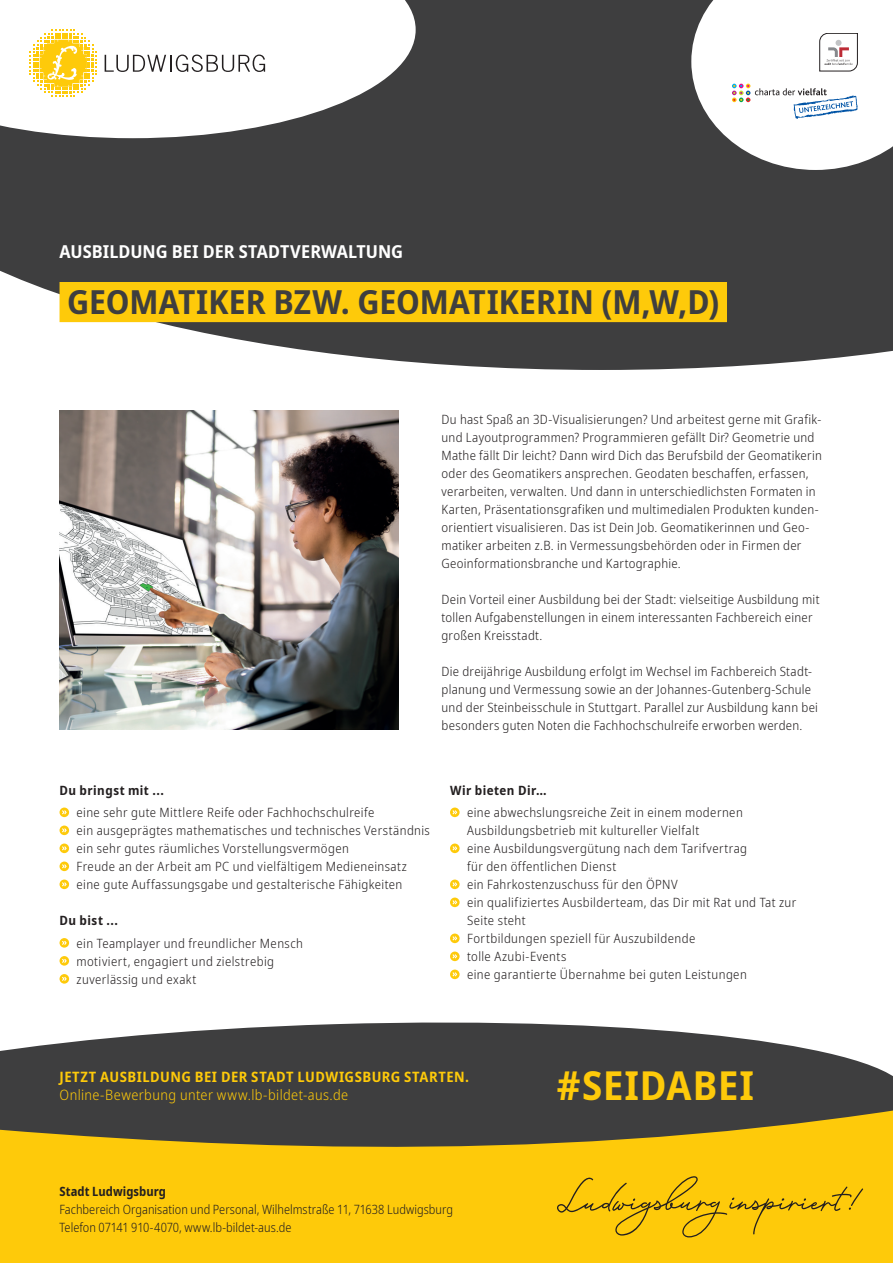
<style>
.page{position:relative;width:893px;height:1263px;background:#fff}
.page>*{position:absolute;margin:0;border:0;box-sizing:border-box;transform-origin:0 0}
.t1{font:700 semi-condensed 39.75px "Noto Sans";letter-spacing:.02em;color:#feca0a}
.t2{font:700 semi-condensed 33px "Noto Sans";color:#3e3e3f}
.t3{font:700 semi-condensed 17.85px "Noto Sans";color:#fff}
.t4{font:700 semi-condensed 14.25px "Noto Sans";letter-spacing:.035em;color:#feca0a}
.t5{font:300 semi-condensed 14.25px "Noto Sans";letter-spacing:.025em;color:#feca0a}
.t6{font:300 semi-condensed 12.75px/18px "Noto Sans";letter-spacing:.025em;color:#231f20}
.t7{font:300 semi-condensed 12.75px/18px "Noto Sans";color:#231f20;scale:.96 1}
.t8{font:700 semi-condensed 12.75px "Noto Sans";letter-spacing:.03em;color:#231f20}
.t9{font:700 semi-condensed 12.75px "Noto Sans";letter-spacing:.005em;color:#231f20;scale:.96 1}
</style>
<div class="page">
<svg style="left:0;top:0;width:893px;height:370px;background:#4f4f50"></svg>
<svg style="left:0;top:0;width:416px;height:138px"></svg>
<svg style="left:0;top:1022px;width:893px;height:73px;fill:#3e3e3f"></svg>
<svg style="left:0;top:1095px;width:893px;height:168px;background:#c6a119"></svg>
<svg style="left:30px;top:30px;width:67px;height:67px"></svg>
<svg style="left:105px;top:55px;width:160px;height:17px"></svg>
<svg style="left:557px;top:1176px;width:306px;height:61px;background:#eebe0b"></svg>
<svg style="left:60px;top:807px;width:9px;height:10px"></svg>
<svg style="left:62px;top:810px;width:5px;height:4px"></svg>
<svg style="left:60px;top:825px;width:9px;height:10px"></svg>
<svg style="left:62px;top:828px;width:5px;height:4px"></svg>
<svg style="left:60px;top:843px;width:9px;height:10px"></svg>
<svg style="left:62px;top:846px;width:5px;height:4px"></svg>
<svg style="left:60px;top:861px;width:9px;height:10px"></svg>
<svg style="left:62px;top:864px;width:5px;height:4px"></svg>
<svg style="left:60px;top:879px;width:9px;height:10px"></svg>
<svg style="left:62px;top:882px;width:5px;height:4px"></svg>
<div style="left:60px;top:938px;width:9px;height:10px;background:#feca0a;border-radius:50%"></div>
<svg style="left:62px;top:941px;width:5px;height:4px"></svg>
<div style="left:60px;top:956px;width:9px;height:10px;background:#feca0a;border-radius:50%"></div>
<svg style="left:62px;top:959px;width:5px;height:4px"></svg>
<div style="left:60px;top:974px;width:9px;height:10px;background:#feca0a;border-radius:50%"></div>
<svg style="left:62px;top:977px;width:5px;height:4px"></svg>
<svg style="left:450px;top:807px;width:10px;height:10px"></svg>
<svg style="left:452px;top:810px;width:5px;height:4px"></svg>
<svg style="left:450px;top:843px;width:10px;height:10px"></svg>
<svg style="left:452px;top:846px;width:5px;height:4px"></svg>
<svg style="left:450px;top:879px;width:10px;height:10px"></svg>
<svg style="left:452px;top:882px;width:5px;height:4px"></svg>
<svg style="left:450px;top:897px;width:10px;height:10px"></svg>
<svg style="left:452px;top:900px;width:5px;height:4px"></svg>
<svg style="left:450px;top:933px;width:10px;height:10px"></svg>
<svg style="left:452px;top:936px;width:5px;height:4px"></svg>
<svg style="left:450px;top:951px;width:10px;height:10px"></svg>
<svg style="left:452px;top:954px;width:5px;height:4px"></svg>
<svg style="left:450px;top:969px;width:10px;height:10px"></svg>
<svg style="left:452px;top:972px;width:5px;height:4px"></svg>
<svg style="left:691px;top:0;width:202px;height:170px"></svg>
<img style="left:60px;top:410px;width:339px;height:320px">
<div style="left:60px;top:241px;width:343px;height:21px;background:#3e3e3f"></div>
<div style="left:60px;top:282px;width:667px;height:40px;background:#feca0a"></div>
<h3 class="t3" style="left:60px;top:239px;width:345px">AUSBILDUNG BEI DER STADTVERWALTUNG</h3>
<h2 class="t2" style="left:67px;top:278px;width:654px">GEOMATIKER BZW. GEOMATIKERIN (M,W,D)</h2>
<p class="t6" style="left:441px;top:411px;width:382px">Du hast Spaß an 3D-Visualisierungen? Und arbeitest gerne mit Grafik&shy;und Layoutprogrammen? Programmieren gefällt Dir? Geometrie und Mathe fällt Dir leicht? Dann wird Dich das Berufsbild der Geomatikerin oder des Geomatikers ansprechen. Geodaten beschaffen, erfassen, verarbeiten, verwalten. Und dann in unterschiedlichsten Formaten in Karten, Präsentationsgrafiken und multimedialen Produkten kunden&shy;orientiert visualisieren. Das ist Dein Job. Geomatikerinnen und Geo&shy;matiker arbeiten z.B. in Vermessungsbehörden oder in Firmen der Geoinformationsbranche und Kartographie.</p>
<p class="t6" style="left:441px;top:591px;width:379px">Dein Vorteil einer Ausbildung bei der Stadt: vielseitige Ausbildung mit tollen Aufgabenstellungen in einem interessanten Fachbereich einer großen Kreisstadt.</p>
<p class="t6" style="left:441px;top:663px;width:378px">Die dreijährige Ausbildung erfolgt im Wechsel im Fachbereich Stadt&shy;planung und Vermessung sowie an der Johannes-Gutenberg-Schule und der Steinbeisschule in Stuttgart. Parallel zur Ausbildung kann bei besonders guten Noten die Fachhochschulreife erworben werden.</p>
<p class="t8" style="left:60px;top:781px;width:106px">Du bringst mit ...</p>
<p class="t6" style="left:77px;top:804px;width:355px">eine sehr gute Mittlere Reife oder Fachhochschulreife<br>ein ausgeprägtes mathematisches und technisches Verständnis ein sehr gutes räumliches Vorstellungsvermögen<br>Freude an der Arbeit am PC und vielfältigem Medieneinsatz eine gute Auffassungsgabe und gestalterische Fähigkeiten</p>
<p class="t8" style="left:60px;top:911px;width:60px">Du bist ...</p>
<p class="t6" style="left:77px;top:934px;width:228px">ein Teamplayer und freundlicher Mensch motiviert, engagiert und zielstrebig zuverlässig und exakt</p>
<p class="t8" style="left:450px;top:781px;width:98px">Wir bieten Dir…</p>
<p class="t6" style="left:467px;top:804px;width:331px">eine abwechslungsreiche Zeit in einem modernen Ausbildungsbetrieb mit kultureller Vielfalt<br>eine Ausbildungsvergütung nach dem Tarifvertrag<br>für den öffentlichen Dienst<br>ein Fahrkostenzuschuss für den ÖPNV<br>ein qualifiziertes Ausbilderteam, das Dir mit Rat und Tat zur Seite steht<br>Fortbildungen speziell für Auszubildende<br>tolle Azubi-Events<br>eine garantierte Übernahme bei guten Leistungen</p>
<p class="t4" style="left:60px;top:1066px;width:411px">JETZT AUSBILDUNG BEI DER STADT LUDWIGSBURG STARTEN.</p>
<p class="t5" style="left:60px;top:1084px;width:290px">Online-Bewerbung unter www.lb-bildet-aus.de</p>
<p class="t9" style="left:60px;top:1182px;width:113px">Stadt Ludwigsburg</p>
<p class="t7" style="left:60px;top:1200px;width:411px">Fachbereich Organisation und Personal, Wilhelmstraße 11, 71638 Ludwigsburg<br>Telefon 07141 910-4070, www.lb-bildet-aus.de</p>
<h1 class="t1" style="left:557px;top:1057px;width:199px">#SEIDABEI</h1>
</div>
